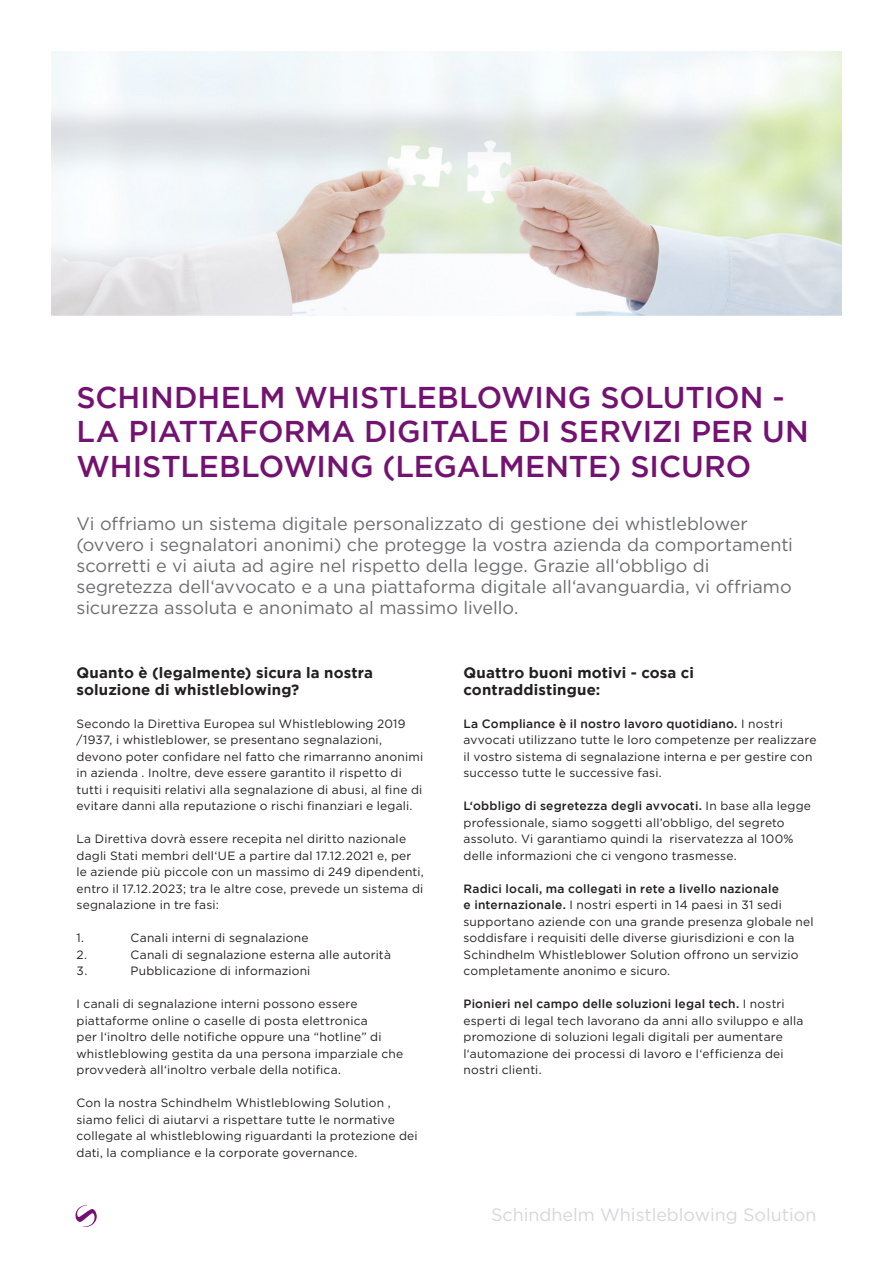
<style>
.page{position:relative;width:893px;height:1263px;background:#fff}
.page>*{position:absolute;margin:0;border:0;box-sizing:border-box;transform-origin:0 0}
.t1{font:500 30px/34.5px "Gotham";letter-spacing:-.005em;color:#741272}
.t2{font:18px/21px "Gotham HTF";letter-spacing:-.005em;color:#6c6d70}
.t3{font:17.85px "Gotham HTF";color:#d6d7d9}
.t4{font:15px/16.5px "Gotham HTF Bold 2";letter-spacing:.01em;color:#231f20}
.t5{font:12px/16.5px "Gotham HTF";letter-spacing:.015em;color:#231f20}
.t6{font:12px "Gotham HTF Medium 2";letter-spacing:.015em;color:#231f20}
.s1{font-family:"Gotham HTF"}
.s2{font-family:"Gotham HTF Medium 2"}
</style>
<div class="page">
<svg style="left:75px;top:1205px;width:22px;height:22px"></svg>
<img style="left:51px;top:51px;width:791px;height:264px">
<h1 class="t1" style="left:77px;top:379px;width:734px">SCHINDHELM WHISTLEBLOWING SOLUTION -<br>LA PIATTAFORMA DIGITALE DI SERVIZI PER UN<br>WHISTLEBLOWING (LEGALMENTE) SICURO</h1>
<p class="t2" style="left:77px;top:512px;width:718px">Vi offriamo un sistema digitale personalizzato di gestione dei whistleblower (ovvero i segnalatori anonimi) che protegge la vostra azienda da comportamenti scorretti e vi aiuta ad agire nel rispetto della legge. Grazie all‘obbligo di segretezza dell‘avvocato e a una piattaforma digitale all‘avanguardia, vi offriamo sicurezza assoluta e anonimato al massimo livello.</p>
<p class="t4" style="left:77px;top:664px;width:298px">Quanto è (legalmente) sicura la nostra soluzione di whistleblowing?</p>
<p class="t5" style="left:77px;top:715px;width:348px">Secondo la Direttiva Europea sul Whistleblowing 2019 /1937, i whistleblower, se presentano segnalazioni, devono poter confidare nel fatto che rimarranno anonimi in azienda . Inoltre, deve essere garantito il rispetto di tutti i requisiti relativi alla segnalazione di abusi, al fine di evitare danni alla reputazione o rischi finanziari e legali.</p>
<p class="t5" style="left:77px;top:830px;width:349px">La Direttiva dovrà essere recepita nel diritto nazionale dagli Stati membri dell‘UE a partire dal 17.12.2021 e, per le aziende più piccole con un massimo di 249 dipendenti, entro il 17.12.2023; tra le altre cose, prevede un sistema di segnalazione in tre fasi:</p>
<p class="t5" style="left:77px;top:929px;width:9px">1.</p>
<p class="t5" style="left:131px;top:929px;width:180px">Canali interni di segnalazione</p>
<p class="t5" style="left:77px;top:946px;width:12px">2.</p>
<p class="t5" style="left:131px;top:946px;width:262px">Canali di segnalazione esterna alle autorità</p>
<p class="t5" style="left:77px;top:962px;width:12px">3.</p>
<p class="t5" style="left:131px;top:962px;width:181px">Pubblicazione di informazioni</p>
<p class="t5" style="left:77px;top:995px;width:328px">I canali di segnalazione interni possono essere piattaforme online o caselle di posta elettronica<br>per l‘inoltro delle notifiche oppure una “hotline” di whistleblowing gestita da una persona imparziale che provvederà all‘inoltro verbale della notifica.</p>
<p class="t5" style="left:77px;top:1094px;width:343px">Con la nostra Schindhelm Whistleblowing Solution , siamo felici di aiutarvi a rispettare tutte le normative collegate al whistleblowing riguardanti la protezione dei dati, la compliance e la corporate governance.</p>
<p class="t4" style="left:463px;top:664px;width:232px">Quattro buoni motivi - cosa ci contraddistingue:</p>
<p class="t6" style="left:463px;top:716px;width:321px">La Compliance è il nostro lavoro quotidiano. <span class="s1">I nostri</span></p>
<p class="t5" style="left:463px;top:731px;width:354px">avvocati utilizzano tutte le loro competenze per realizzare il vostro sistema di segnalazione interna e per gestire con successo tutte le successive fasi.</p>
<p class="t6" style="left:463px;top:799px;width:349px">L‘obbligo di segretezza degli avvocati. <span class="s1">In base alla legge</span></p>
<p class="t5" style="left:463px;top:814px;width:332px">professionale, siamo soggetti all’obbligo, del segreto assoluto. Vi garantiamo quindi la riservatezza al 100% delle informazioni che ci vengono trasmesse.</p>
<p class="t6" style="left:463px;top:881px;width:317px">Radici locali, ma collegati in rete a livello nazionale</p>
<p class="t5" style="left:463px;top:896px;width:351px"><span class="s2">e internazionale.</span> I nostri esperti in 14 paesi in 31 sedi supportano aziende con una grande presenza globale nel soddisfare i requisiti delle diverse giurisdizioni e con la Schindhelm Whistleblower Solution offrono un servizio completamente anonimo e sicuro.</p>
<p class="t6" style="left:463px;top:997px;width:323px">Pionieri nel campo delle soluzioni legal tech. <span class="s1">I nostri</span></p>
<p class="t5" style="left:463px;top:1012px;width:341px">esperti di legal tech lavorano da anni allo sviluppo e alla promozione di soluzioni legali digitali per aumentare l‘automazione dei processi di lavoro e l‘efficienza dei nostri clienti.</p>
<h3 class="t3" style="left:491px;top:1205px;width:327px">Schindhelm Whistleblowing Solution</h3>
</div>
